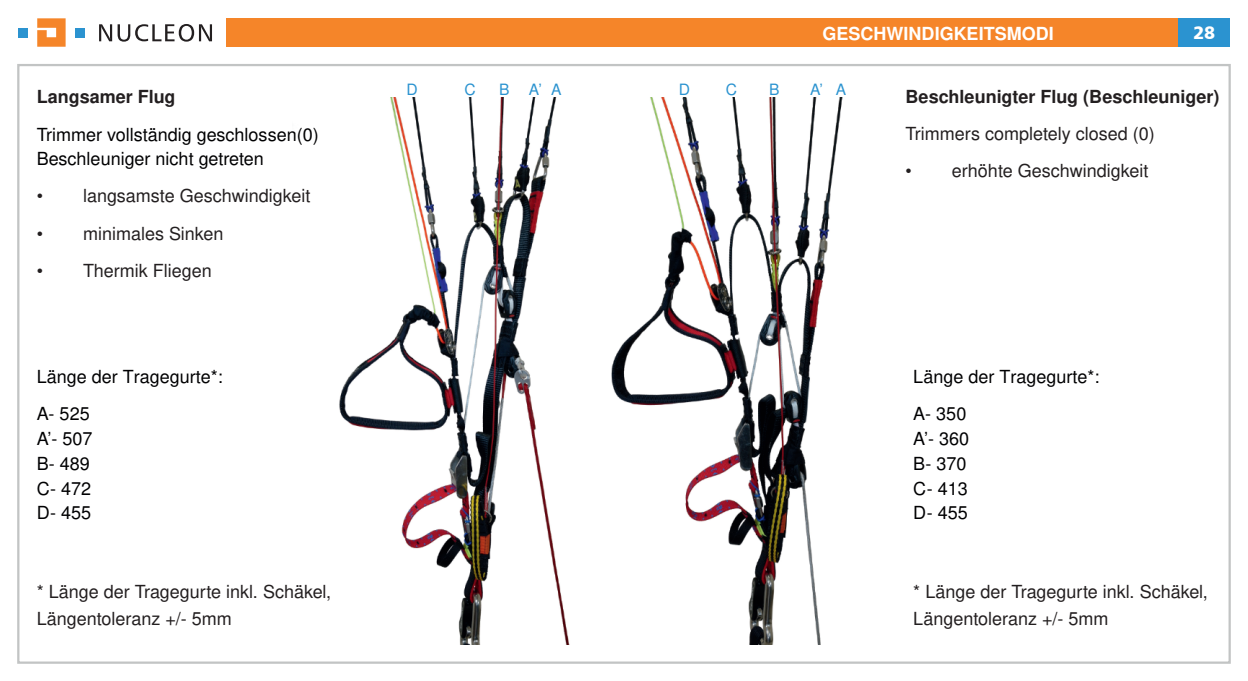
<style>
.page{position:relative;width:1248px;height:681px;background:#fff}
.page>*{position:absolute;margin:0;border:0;box-sizing:border-box;transform-origin:0 0}
.t1{font:18px/27.2px "Nimbus San L";color:#231f20}
.t2{font:18px/24.8px "Nimbus San L";color:#000002}
.t3{font:700 18px "Nimbus San L";color:#231f20}
.t4{font:700 18px "Nimbus San L";color:#fff}
.t5{font:18px "Humanist 777 BT Black B";color:#fff}
.t6{font:15.6px "Nimbus San L";color:#2b93d0}
</style>
<div class="page">
<img style="left:339px;top:98px;width:231px;height:546px">
<img style="left:611px;top:98px;width:232px;height:546px">
<div style="left:226px;top:18px;width:1001px;height:29px;background:#f58529"></div>
<div style="left:1178px;top:18px;width:51px;height:29px;background:#2b93d0"></div>
<svg style="left:37px;top:18px;width:29px;height:29px"></svg>
<div style="left:18px;top:28px;width:10px;height:9px;background:#2b93d0"></div>
<div style="left:75px;top:28px;width:9px;height:9px;background:#2b93d0"></div>
<svg style="left:99px;top:24px;width:113px;height:18px"></svg>
<p class="t3" style="left:37px;top:89px;width:140px">Langsamer Flug</p>
<p class="t2" style="left:37px;top:124px;width:283px">Trimmer vollständig geschlossen(0)<br>Beschleuniger nicht getreten</p>
<p class="t1" style="left:37px;top:184px;width:275px">• langsamste Geschwindigkeit</p>
<p class="t1" style="left:37px;top:222px;width:188px">• minimales Sinken</p>
<p class="t1" style="left:37px;top:259px;width:177px">• Thermik Fliegen</p>
<p class="t2" style="left:37px;top:360px;width:188px;line-height:37.2px">Länge der Tragegurte*:<br>A- 525</p>
<p class="t2" style="left:37px;top:428px;width:57px">A’- 507<br>B- 489<br>C- 472<br>D- 455</p>
<p class="t4" style="left:822px;top:26px;width:233px">GESCHWINDIGKEITSMODI</p>
<p class="t5" style="left:1192px;top:26px;width:24px">28</p>
<p class="t6" style="left:406px;top:83px;width:13px">D</p>
<p class="t6" style="left:499px;top:83px;width:12px">B</p>
<p class="t6" style="left:529px;top:83px;width:34px">A’ A</p>
<p class="t6" style="left:725px;top:83px;width:13px">C</p>
<p class="t6" style="left:769px;top:83px;width:12px">B</p>
<p class="t6" style="left:810px;top:83px;width:38px">A’ A</p>
<p class="t6" style="left:464px;top:83px;width:13px">C</p>
<p class="t6" style="left:678px;top:83px;width:13px">D</p>
<p class="t3" style="left:905px;top:89px;width:315px">Beschleunigter Flug (Beschleuniger)</p>
<p class="t1" style="left:905px;top:122px;width:251px">Trimmers completely closed (0)</p>
<p class="t1" style="left:905px;top:159px;width:244px">• erhöhte Geschwindigkeit</p>
<p class="t2" style="left:913px;top:360px;width:188px;line-height:37.2px">Länge der Tragegurte*:<br>A- 350</p>
<p class="t2" style="left:913px;top:428px;width:57px">A’- 360<br>B- 370<br>C- 413<br>D- 455</p>
<p class="t1" style="left:37px;top:580px;width:296px">* Länge der Tragegurte inkl. Schäkel,<br>Längentoleranz +/- 5mm</p>
<p class="t1" style="left:913px;top:580px;width:296px">* Länge der Tragegurte inkl. Schäkel,<br>Längentoleranz +/- 5mm</p>
</div>
